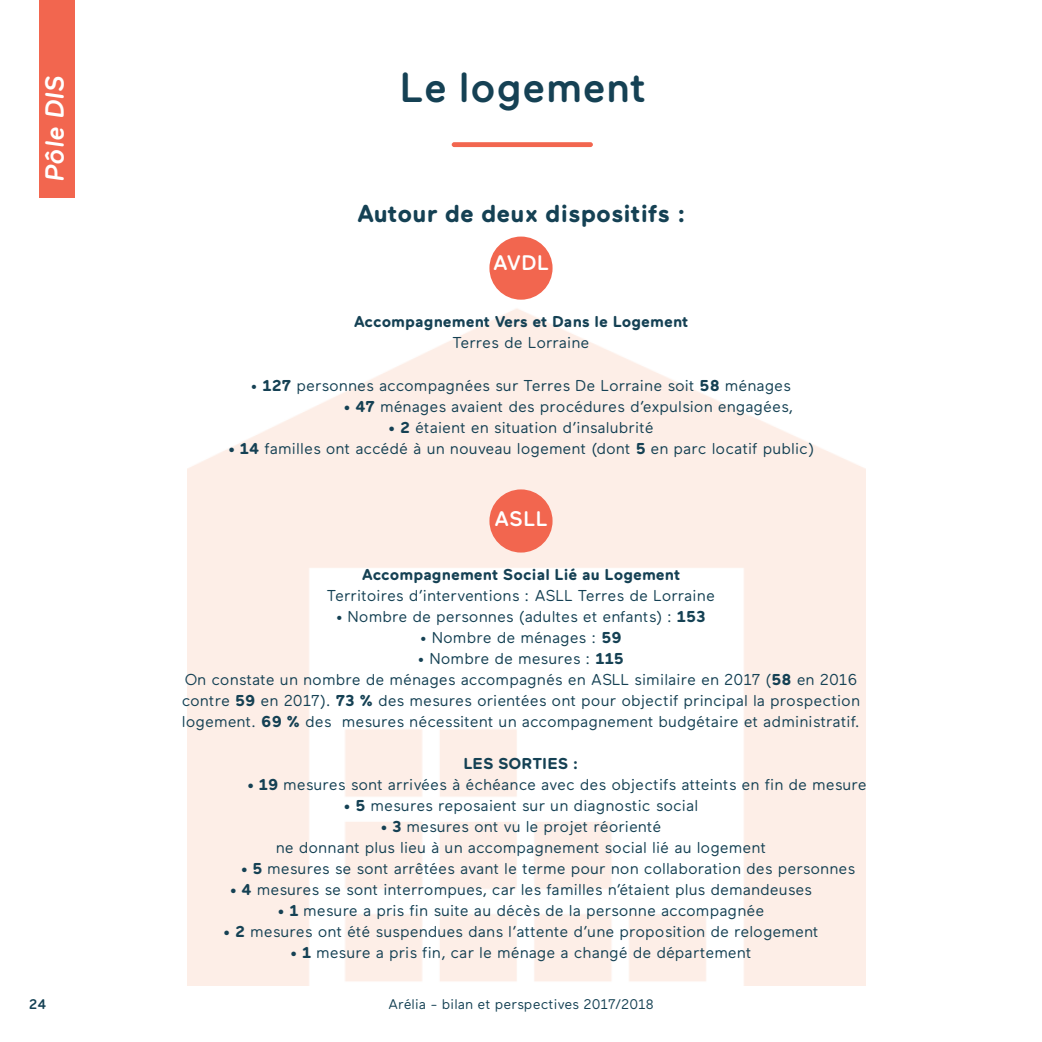
<style>
.page{position:relative;width:1042px;height:1042px;background:#fff}
.page>*{position:absolute;margin:0;border:0;box-sizing:border-box;transform-origin:0 0}
.t1{font:500 42px "Maax Rounded";color:#154154}
.t2{font:italic 500 26.25px "Maax Rounded";color:#fff}
.t3{font:700 24.5px "Maax Rounded";color:#154154}
.t4{font:500 21px "Maax Rounded";color:#fff}
.t5{font:15.75px/21px "Maax Rounded";color:#154154;text-align:center}
.t6{font:700 15.75px "Maax Rounded";color:#154154}
.t7{font:14px "Maax Rounded";color:#154154}
.t8{font:500 14px "Maax Rounded";color:#154154}
.s1{font-weight:700}
</style>
<div class="page">
<img style="left:187px;top:296px;width:678px;height:689px">
<div style="left:452px;top:142px;width:141px;height:5px;background:#f2664f;border-radius:2px"></div>
<div style="left:39px;top:0;width:35px;height:198px;background:#f2664f"></div>
<div style="left:489px;top:489px;width:63px;height:63px;background:#f2664f;border-radius:50%"></div>
<div style="left:489px;top:237px;width:63px;height:63px;background:#f2664f;border-radius:50%"></div>
<h2 class="t2" style="left:45px;top:181px;width:108px;rotate:-90deg">Pôle DIS</h2>
<h1 class="t1" style="left:399px;top:73px;width:248px">Le logement</h1>
<h3 class="t3" style="left:356px;top:205px;width:331px">Autour de deux dispositifs :</h3>
<h3 class="t4" style="left:493px;top:256px;width:58px">AVDL</h3>
<p class="t6" style="left:353px;top:316px;width:336px">Accompagnement Vers et Dans le Logement</p>
<p class="t5" style="left:452px;top:334px;width:139px">terres de lorraine</p>
<p class="t5" style="left:251px;top:376px;width:541px">• <span class="s1">127</span> personnes accompagnées sur terres de lorraine soit <span class="s1">58</span> ménages</p>
<p class="t5" style="left:344px;top:397px;width:451px"><span class="s1">• 47</span> ménages avaient des procédures d’expulsion engagées,</p>
<p class="t5" style="left:388px;top:418px;width:267px"><span class="s1">• 2</span> étaient en situation d’insalubrité</p>
<p class="t5" style="left:228px;top:439px;width:587px"><span class="s1">• 14</span> familles ont accédé à un nouveau logement (dont <span class="s1">5</span> en parc locatif public)</p>
<h3 class="t4" style="left:494px;top:511px;width:55px">ASLL</h3>
<p class="t6" style="left:362px;top:568px;width:320px">Accompagnement Social Lié au Logement</p>
<p class="t5" style="left:327px;top:586px;width:389px">territoires d’interventions : asll terres de lorraine</p>
<p class="t5" style="left:336px;top:607px;width:371px">• nombre de personnes (adultes et enfants) : <span class="s1">153</span></p>
<p class="t5" style="left:420px;top:628px;width:203px">• nombre de ménages : <span class="s1">59</span></p>
<p class="t5" style="left:182px;top:649px;width:680px">• nombre de mesures : <span class="s1">115<br></span>On constate un nombre de ménages accompagnés en asll similaire en 2017 (<span class="s1">58</span> en 2016 contre <span class="s1">59</span> en 2017). <span class="s1">73 %</span> des mesures orientées ont pour objectif principal la prospection logement. <span class="s1">69 %</span> des mesures nécessitent un accompagnement budgétaire et administratif.</p>
<p class="t6" style="left:463px;top:757px;width:117px">LES SoRTIES :</p>
<p class="t5" style="left:247px;top:775px;width:621px"><span class="s1">• 19</span> mesures sont arrivées à échéance avec des objectifs atteints en fin de mesure</p>
<p class="t5" style="left:344px;top:796px;width:356px"><span class="s1">• 5</span> mesures reposaient sur un diagnostic social</p>
<p class="t5" style="left:276px;top:817px;width:492px"><span class="s1">• 3</span> mesures ont vu le projet réorienté<br>ne donnant plus lieu à un accompagnement social lié au logement</p>
<p class="t5" style="left:241px;top:859px;width:616px"><span class="s1">• 5</span> mesures se sont arrêtées avant le terme pour non collaboration des personnes</p>
<p class="t5" style="left:230px;top:880px;width:584px"><span class="s1">• 4</span> mesures se sont interrompues, car les familles n’étaient plus demandeuses</p>
<p class="t5" style="left:277px;top:901px;width:488px"><span class="s1">• 1</span> mesure a pris fin suite au décès de la personne accompagnée</p>
<p class="t5" style="left:223px;top:922px;width:597px"><span class="s1">• 2</span> mesures ont été suspendues dans l’attente d’une proposition de relogement</p>
<p class="t5" style="left:290px;top:943px;width:463px"><span class="s1">• 1</span> mesure a pris fin, car le ménage a changé de département</p>
<p class="t8" style="left:29px;top:998px;width:19px">24</p>
<p class="t7" style="left:388px;top:998px;width:267px">arélia - bilan et perspectives 2017/2018</p>
</div>
